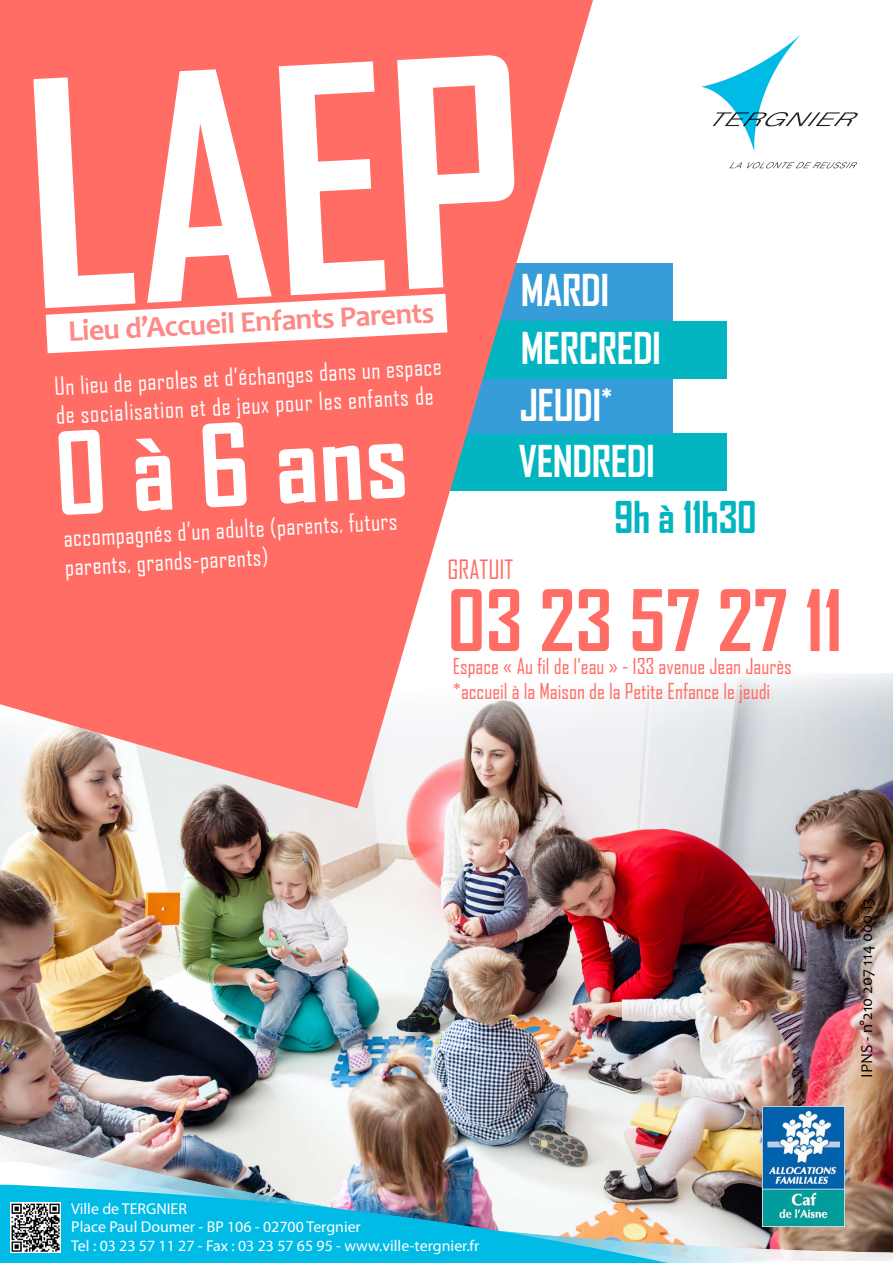
<style>
.page{position:relative;width:893px;height:1263px;background:#fff}
.page>*{position:absolute;margin:0;border:0;box-sizing:border-box;transform-origin:0 0}
.t1{font:700 300px "Agency FB";color:#fff}
.t2{font:700 109.5px "Agency FB";color:#fff}
.t3{font:700 81px "Agency FB";color:#ff6d65}
.t4{font:700 42px/56.6px "Agency FB";letter-spacing:-.01em;color:#fff}
.t5{font:700 42px "Agency FB";letter-spacing:-.01em;color:#03b5c1}
.t6{font:700 30px "Candara";color:#fd8a87}
.t7{font:25.5px "Agency FB";color:#ff6d65}
.t8{font:24px/28.8px "Agency FB";color:#fff}
.t9{font:21px/25.2px "Agency FB";color:#ff6c64}
.t10{font:16.5px "Candara";color:#000}
.t11{font:15.75px/18.8px "Myriad Pro";color:#fff}
</style>
<div class="page">
<div style="left:432px;top:434px;width:295px;height:57px;background:#03b5c1"></div>
<div style="left:461px;top:376px;width:212px;height:58px;background:#369dd8"></div>
<div style="left:467px;top:321px;width:260px;height:57px;background:#03b5c1"></div>
<img style="left:0;top:674px;width:893px;height:551px">
<div style="left:497px;top:264px;width:176px;height:57px;background:#369dd8"></div>
<svg style="left:0;top:0;width:641px;height:808px;fill:#ff6d65"></svg>
<svg style="left:46px;top:294px;width:401px;height:59px"></svg>
<svg style="left:842px;top:1225px;width:51px;height:36px;background:#948073"></svg>
<img style="left:0;top:1127px;width:394px;height:56px">
<img style="left:0;top:1183px;width:842px;height:78px">
<img style="left:0;top:1190px;width:828px;height:73px">
<img style="left:762px;top:1107px;width:82px;height:120px">
<img style="left:701px;top:35px;width:157px;height:134px">
<h1 class="t1" style="left:16px;top:10px;width:501px;rotate:-3deg">LAEP</h1>
<p class="t6" style="left:67px;top:313px;width:368px;rotate:-3deg">Lieu d’Accueil Enfants Parents</p>
<h3 class="t4" style="left:521px;top:261px;width:90px">MARDI</h3>
<h3 class="t4" style="left:521px;top:319px;width:142px">MERCREDI</h3>
<p class="t8" style="left:54px;top:371px;width:389px;rotate:-3deg">Un lieu de paroles et d’échanges dans un espace de socialisation et de jeux pour les enfants de</p>
<h3 class="t4" style="left:518px;top:376px;width:138px">JEUDI<sup>*<br></sup>VENDREDI</h3>
<h3 class="t5" style="left:614px;top:491px;width:144px">9h à 11h30</h3>
<h2 class="t2" style="left:52px;top:406px;width:354px;rotate:-3deg">0 à 6 ans</h2>
<p class="t8" style="left:63px;top:523px;width:336px;rotate:-3deg">accompagnés d’un adulte (parents, futurs parents, grands-parents)</p>
<p class="t7" style="left:448px;top:554px;width:67px">GRATUIT</p>
<h3 class="t3" style="left:448px;top:570px;width:397px">03 23 57 27 11</h3>
<p class="t9" style="left:453px;top:653px;width:340px">Espace « Au fil de l’eau » - 133 avenue Jean Jaurès *accueil à la Maison de la Petite Enfance le jeudi</p>
<p class="t11" style="left:71px;top:1199px;width:410px">Ville de TERGNIER<br>Place Paul Doumer - BP 106 - 02700 Tergnier<br>Tel : 03 23 57 11 27 - Fax : 03 23 57 65 95 - www.ville-tergnier.fr</p>
<p class="t10" style="left:856px;top:1078px;width:182px;rotate:-90deg">IPNS - n°210 207 114 000 13</p>
</div>
